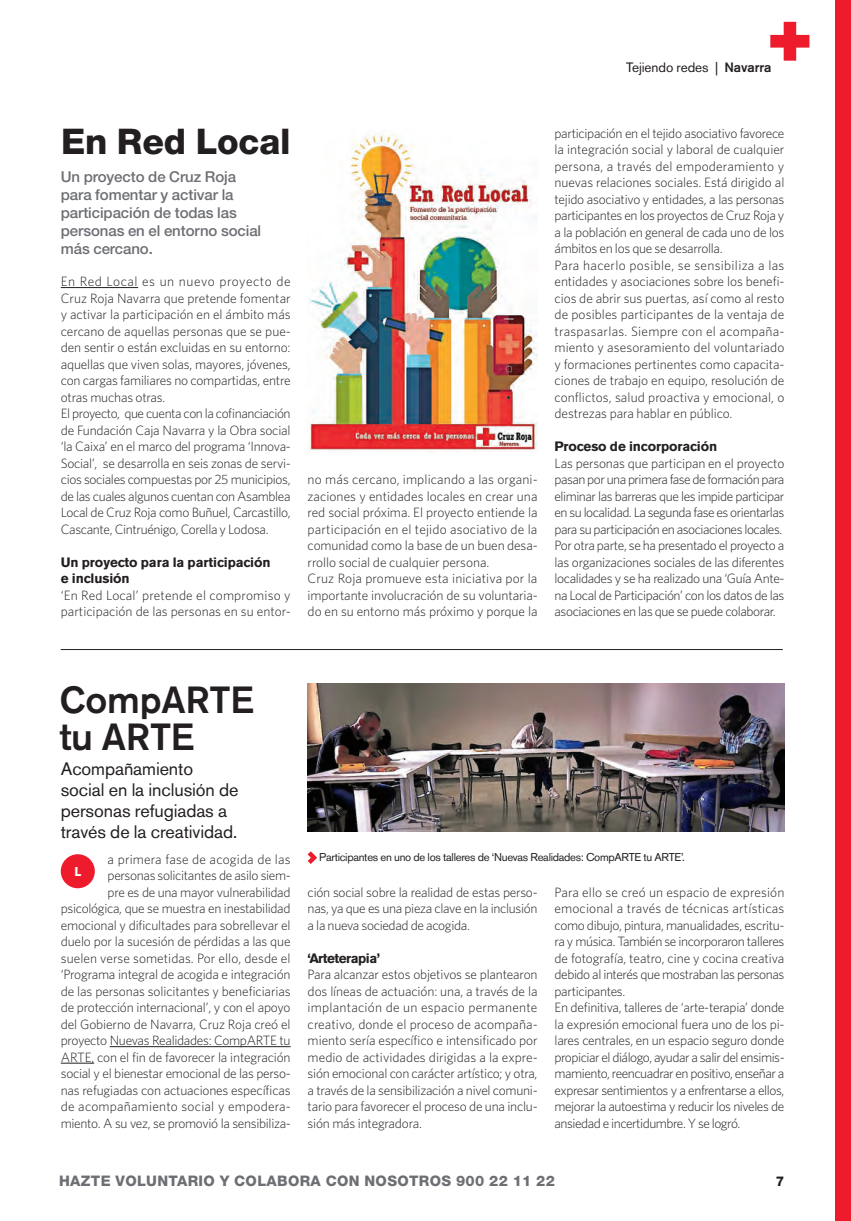
<style>
.page{position:relative;width:851px;height:1221px;background:#fff}
.page>*{position:absolute;margin:0;border:0;box-sizing:border-box;transform-origin:0 0}
.t1{font:500 37.5px/37.5px "Akzidenz Grotesk BE";letter-spacing:-.005em;color:#231f20}
.t2{font:800 35.4px "Helvetica Neue";letter-spacing:-.005em;color:#231f20}
.t3{font:18px/21px "Akzidenz Grotesk BE";letter-spacing:-.005em;color:#231f20}
.t4{font:500 15px/18px "Helvetica Neue";letter-spacing:-.005em;color:#6d6f74}
.t5{font:800 14.55px "Helvetica Neue";letter-spacing:.025em;color:#6d6f74}
.t6{font:300 13.5px/16.5px "Whitney";letter-spacing:-.015em;color:#231f20}
.t7{font:700 13.5px/16.5px "Akzidenz Grotesk BE";letter-spacing:-.005em;color:#231f20}
.t8{font:13.5px "Akzidenz Grotesk BE";letter-spacing:-.005em;color:#231f20}
.t9{font:700 13.5px "Akzidenz Grotesk BE";letter-spacing:-.035em;color:#231f20}
.t10{font:800 13.5px "Helvetica Neue";color:#231f20}
.t11{font:700 12.75px "Akzidenz Grotesk BE";color:#fff}
.t12{font:11.25px "Akzidenz Grotesk BE";letter-spacing:-.025em;color:#231f20}
.s1{font-weight:500}
</style>
<div class="page">
<div style="left:834px;top:0;width:16px;height:1221px;background:#ee1b2c"></div>
<hr style="left:61px;top:287px;width:77px;height:1px;background:#231f20">
<hr style="left:61px;top:649px;width:721px;height:1px;background:#231f20">
<hr style="left:110px;top:1046px;width:180px;height:1px;background:#231f20">
<hr style="left:61px;top:1063px;width:33px;height:1px;background:#231f20">
<img style="left:307px;top:133px;width:230px;height:319px">
<svg style="left:770px;top:22px;width:39px;height:39px"></svg>
<div style="left:61px;top:854px;width:34px;height:34px;background:#ee1b2c;border-radius:50%"></div>
<svg style="left:307px;top:851px;width:10px;height:13px"></svg>
<img style="left:307px;top:683px;width:476px;height:148px">
<p class="t8" style="left:626px;top:62px;width:147px">Tejiendo redes | <span class="s1">Navarra</span></p>
<h2 class="t2" style="left:61px;top:128px;width:231px">En Red Local</h2>
<p class="t4" style="left:61px;top:169px;width:202px">Un proyecto de Cruz Roja para fomentar y activar la participación de todas las personas en el entorno social más cercano.</p>
<p class="t6" style="left:61px;top:274px;width:231px">En Red Local es un nuevo proyecto de Cruz Roja Navarra que pretende fomentar y activar la participación en el ámbito más cercano de aquellas personas que se pue&shy;den sentir o están excluidas en su entorno: aquellas que viven solas, mayores, jóvenes, con cargas familiares no compartidas, entre otras muchas otras.<br>El proyecto, que cuenta con la cofinanciación de Fundación Caja Navarra y la Obra social ‘la Caixa’ en el marco del programa ‘Innova-Social’, se desarrolla en seis zonas de servi&shy;cios sociales compuestas por 25 municipios, de las cuales algunos cuentan con Asamblea Local de Cruz Roja como Buñuel, Carcastillo, Cascante, Cintruénigo, Corella y Lodosa.</p>
<p class="t7" style="left:61px;top:555px;width:211px">Un proyecto para la participación e inclusión</p>
<p class="t6" style="left:61px;top:588px;width:231px">‘En Red Local’ pretende el compromiso y participación de las personas en su entor-</p>
<p class="t6" style="left:307px;top:472px;width:231px">no más cercano, implicando a las organi&shy;zaciones y entidades locales en crear una red social próxima. El proyecto entiende la participación en el tejido asociativo de la comunidad como la base de un buen desa&shy;rrollo social de cualquier persona.<br>Cruz Roja promueve esta iniciativa por la importante involucración de su voluntaria&shy;do en su entorno más próximo y porque la</p>
<p class="t6" style="left:554px;top:126px;width:231px">participación en el tejido asociativo favorece la integración social y laboral de cualquier persona, a través del empoderamiento y nuevas relaciones sociales. Está dirigido al tejido asociativo y entidades, a las personas participantes en los proyectos de Cruz Roja y a la población en general de cada uno de los ámbitos en los que se desarrolla.<br>Para hacerlo posible, se sensibiliza a las entidades y asociaciones sobre los benefi&shy;cios de abrir sus puertas, así como al resto de posibles participantes de la ventaja de traspasarlas. Siempre con el acompaña&shy;miento y asesoramiento del voluntariado y formaciones pertinentes como capacita&shy;ciones de trabajo en equipo, resolución de conflictos, salud proactiva y emocional, o destrezas para hablar en público.</p>
<p class="t7" style="left:554px;top:439px;width:164px">Proceso de incorporación</p>
<p class="t6" style="left:554px;top:456px;width:231px">Las personas que participan en el proyecto pasan por una primera fase de formación para eliminar las barreras que les impide participar en su localidad. La segunda fase es orientarlas para su participación en asociaciones locales.<br>Por otra parte, se ha presentado el proyecto a las organizaciones sociales de las diferentes localidades y se ha realizado una ‘Guía Ante&shy;na Local de Participación’ con los datos de las asociaciones en las que se puede colaborar.</p>
<h1 class="t1" style="left:60px;top:684px;width:195px">CompARTE tu ARTE</h1>
<h3 class="t3" style="left:61px;top:760px;width:179px">Acompañamiento social en la inclusión de personas refugiadas a través de la creatividad.</h3>
<p class="t6" style="left:61px;top:852px;width:231px;text-align:right">a primera fase de acogida de las personas solicitantes de asilo siem-<br>pre es de una mayor vulnerabilidad psicológica, que se muestra en inestabilidad emocional y dificultades para sobrellevar el duelo por la sucesión de pérdidas a las que suelen verse sometidas. Por ello, desde el ‘Programa integral de acogida e integración de las personas solicitantes y beneficiarias de protección internacional’, y con el apoyo del Gobierno de Navarra, Cruz Roja creó el proyecto Nuevas Realidades: CompARTE tu ARTE, con el fin de favorecer la integración social y el bienestar emocional de las perso&shy;nas refugiadas con actuaciones específicas de acompañamiento social y empodera&shy;miento. A su vez, se promovió la sensibiliza-</p>
<p class="t11" style="left:74px;top:867px;width:8px">L</p>
<p class="t12" style="left:319px;top:853px;width:366px">Participantes en uno de los talleres de ‘Nuevas Realidades: CompARTE tu ARTE’.</p>
<p class="t6" style="left:307px;top:885px;width:231px;text-align:justify">ción social sobre la realidad de estas perso&shy;nas, ya que es una pieza clave en la inclusión a la nueva sociedad de acogida.</p>
<p class="t9" style="left:307px;top:953px;width:74px">‘Arteterapia’</p>
<p class="t6" style="left:307px;top:967px;width:231px;text-align:justify">Para alcanzar estos objetivos se plantearon dos líneas de actuación: una, a través de la implantación de un espacio permanente creativo, donde el proceso de acompaña&shy;miento sería específico e intensificado por medio de actividades dirigidas a la expre&shy;sión emocional con carácter artístico; y otra, a través de la sensibilización a nivel comuni&shy;tario para favorecer el proceso de una inclu&shy;sión más integradora.</p>
<p class="t6" style="left:554px;top:885px;width:231px">Para ello se creó un espacio de expresión emocional a través de técnicas artísticas como dibujo, pintura, manualidades, escritu&shy;ra y música. También se incorporaron talleres de fotografía, teatro, cine y cocina creativa debido al interés que mostraban las personas participantes.<br>En definitiva, talleres de ‘arte-terapia’ donde la expresión emocional fuera uno de los pi&shy;lares centrales, en un espacio seguro donde propiciar el diálogo, ayudar a salir del ensimis&shy;mamiento, reencuadrar en positivo, enseñar a expresar sentimientos y a enfrentarse a ellos, mejorar la autoestima y reducir los niveles de ansiedad e incertidumbre. Y se logró.</p>
<p class="t5" style="left:59px;top:1175px;width:497px">HAZTE VOLUNTARIO Y COLABORA CON NOSOTROS 900 22 11 22</p>
<p class="t10" style="left:775px;top:1176px;width:10px">7</p>
</div>
